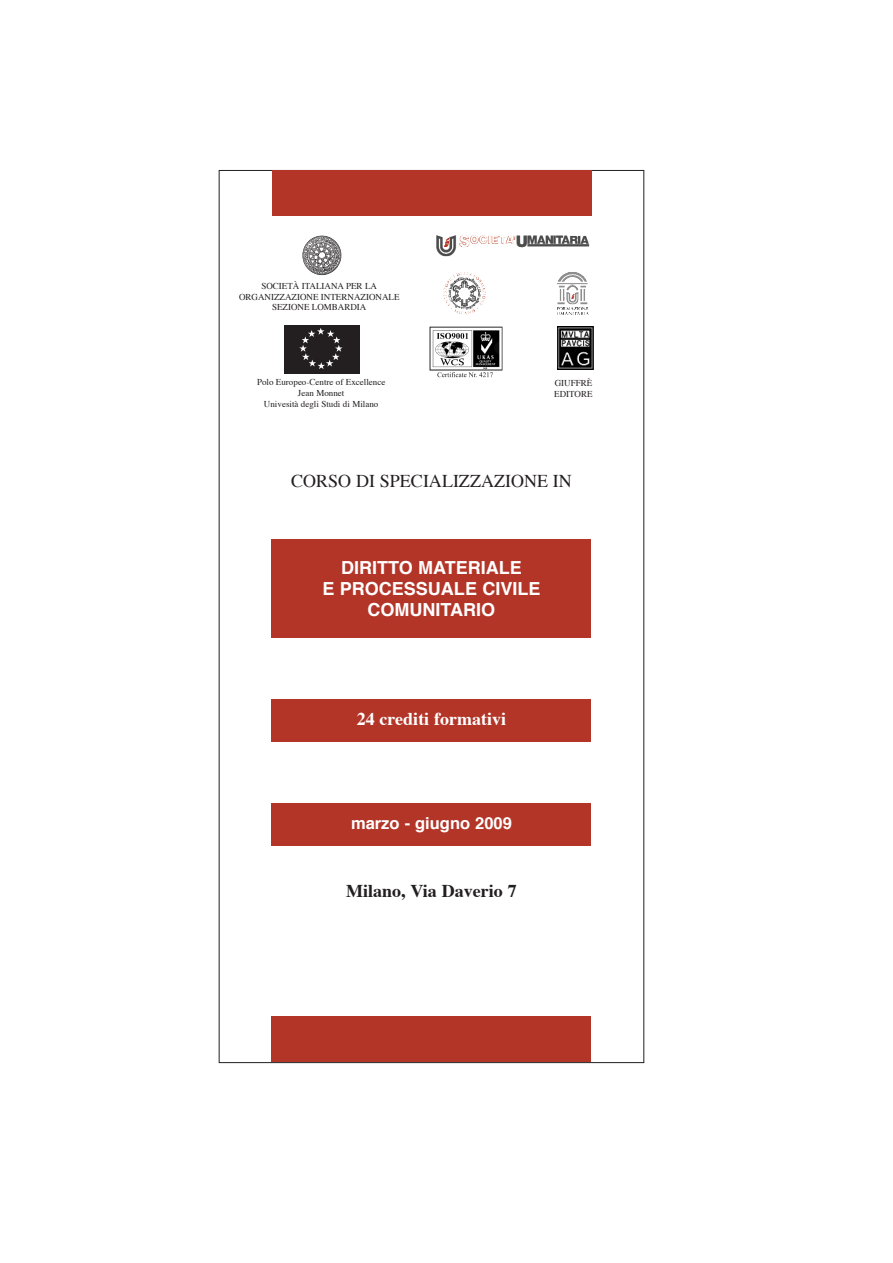
<style>
.page{position:relative;width:893px;height:1263px;background:#fff}
.page>*{position:absolute;margin:0;border:0;box-sizing:border-box;transform-origin:0 0}
.t1{font:700 18px/21px "Helvetica";color:#fff;text-align:center}
.t2{font:18px "Times";color:#231f20}
.t3{font:700 18px "Times";color:#231f20}
.t4{font:700 18px "Times";color:#fff}
.t5{font:700 16.5px "Helvetica";color:#fff}
.t6{font:9px/10.8px "Times";color:#231f20;text-align:center}
</style>
<div class="page">
<div style="left:272px;top:539px;width:319px;height:99px;background:#b33528"></div>
<div style="left:272px;top:804px;width:319px;height:42px;background:#b33528"></div>
<div style="left:272px;top:1016px;width:319px;height:45px;background:#b33528"></div>
<img style="left:302px;top:235px;width:40px;height:40px">
<img style="left:436px;top:235px;width:154px;height:22px">
<img style="left:443px;top:235px;width:72px;height:12px">
<div style="left:285px;top:325px;width:75px;height:49px;background:#231f20"></div>
<svg style="left:299px;top:328px;width:43px;height:41px"></svg>
<img style="left:558px;top:327px;width:35px;height:43px">
<img style="left:430px;top:326px;width:72px;height:52px">
<img style="left:446px;top:272px;width:29px;height:12px">
<img style="left:455px;top:276px;width:26px;height:34px">
<img style="left:557px;top:272px;width:31px;height:43px">
<img style="left:570px;top:272px;width:16px;height:27px">
<div style="left:272px;top:170px;width:319px;height:46px;background:#b33528"></div>
<div style="left:272px;top:699px;width:319px;height:43px;background:#b33528"></div>
<p class="t6" style="left:239px;top:281px;width:162px">SOCIETÀ ITALIANA PER LA<br>ORGANIZZAZIONE INTERNAZIONALE<br>SEZIONE LOMBARDIA</p>
<p class="t6" style="left:257px;top:377px;width:130px">Polo Europeo-Centre of Excellence<br>Jean Monnet<br>Univesità degli Studi di Milano</p>
<p class="t6" style="left:554px;top:378px;width:40px;text-align:left">GIUFFRÈ<br>EDITORE</p>
<h1 class="t2" style="left:291px;top:474px;width:282px">CORSO DI SPECIALIZZAZIONE IN</h1>
<h1 class="t1" style="left:322px;top:558px;width:220px">DIRITTO MATERIALE<br>E PROCESSUALE CIVILE<br>COMUNITARIO</h1>
<h1 class="t4" style="left:356px;top:711px;width:151px">24 crediti formativi</h1>
<h2 class="t5" style="left:351px;top:816px;width:162px">marzo - giugno 2009</h2>
<h1 class="t3" style="left:346px;top:883px;width:172px">Milano, Via Daverio 7</h1>
</div>
